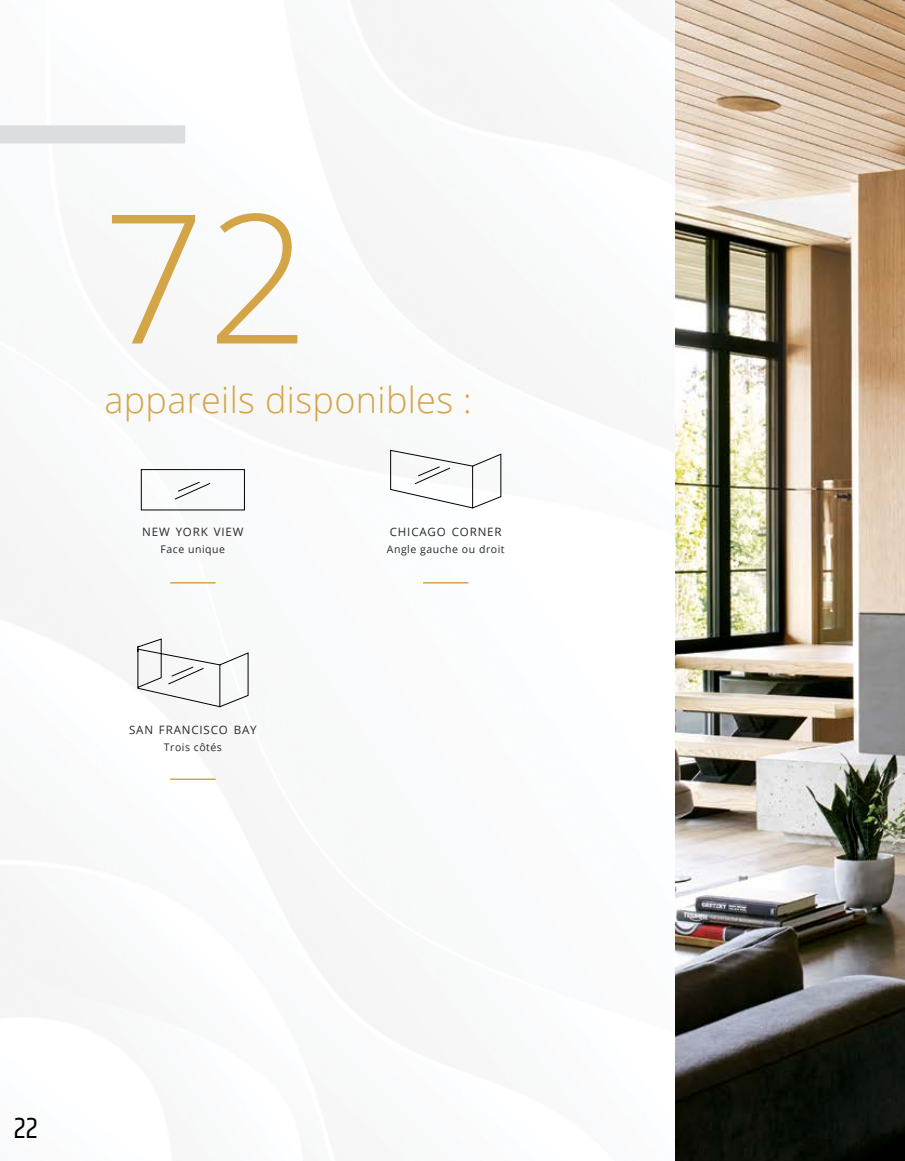
<style>
.page{position:relative;width:905px;height:1161px;background:#fff}
.page>*{position:absolute;margin:0;border:0;box-sizing:border-box;transform-origin:0 0}
.t1{font:300 180px "Open Sans";color:#d3a547}
.t2{font:300 36px "Open Sans";letter-spacing:.01em;color:#d3a547}
.t3{font:30px "Khand";color:#000}
.t4{font:11.55px "Open Sans";letter-spacing:.07em;color:#292829}
.t5{font:10.5px "Open Sans";letter-spacing:.05em;color:#292829}
</style>
<div class="page">
<img style="left:675px;top:0;width:229px;height:1161px">
<div style="left:0;top:125px;width:185px;height:18px;background:#dcddde"></div>
<svg style="left:390px;top:449px;width:111px;height:60px"></svg>
<svg style="left:136px;top:638px;width:113px;height:70px"></svg>
<svg style="left:140px;top:469px;width:105px;height:42px"></svg>
<hr style="left:170px;top:582px;width:45px;height:2px;background:#d3a547">
<hr style="left:170px;top:778px;width:45px;height:2px;background:#d3a547">
<hr style="left:423px;top:582px;width:45px;height:2px;background:#d3a547">
<h1 class="t1" style="left:102px;top:155px;width:209px">72</h1>
<h2 class="t2" style="left:104px;top:375px;width:369px">appareils disponibles :</h2>
<p class="t4" style="left:142px;top:524px;width:103px">NEW YORK VIEW</p>
<p class="t5" style="left:161px;top:542px;width:66px">Face unique</p>
<p class="t4" style="left:129px;top:722px;width:129px">SAN FRANCISCO BAY</p>
<p class="t5" style="left:164px;top:740px;width:60px">Trois côtés</p>
<p class="t4" style="left:390px;top:524px;width:113px">CHICAGO CORNER</p>
<p class="t5" style="left:387px;top:542px;width:119px">Angle gauche ou droit</p>
<h3 class="t3" style="left:14px;top:1111px;width:26px">22</h3>
</div>
